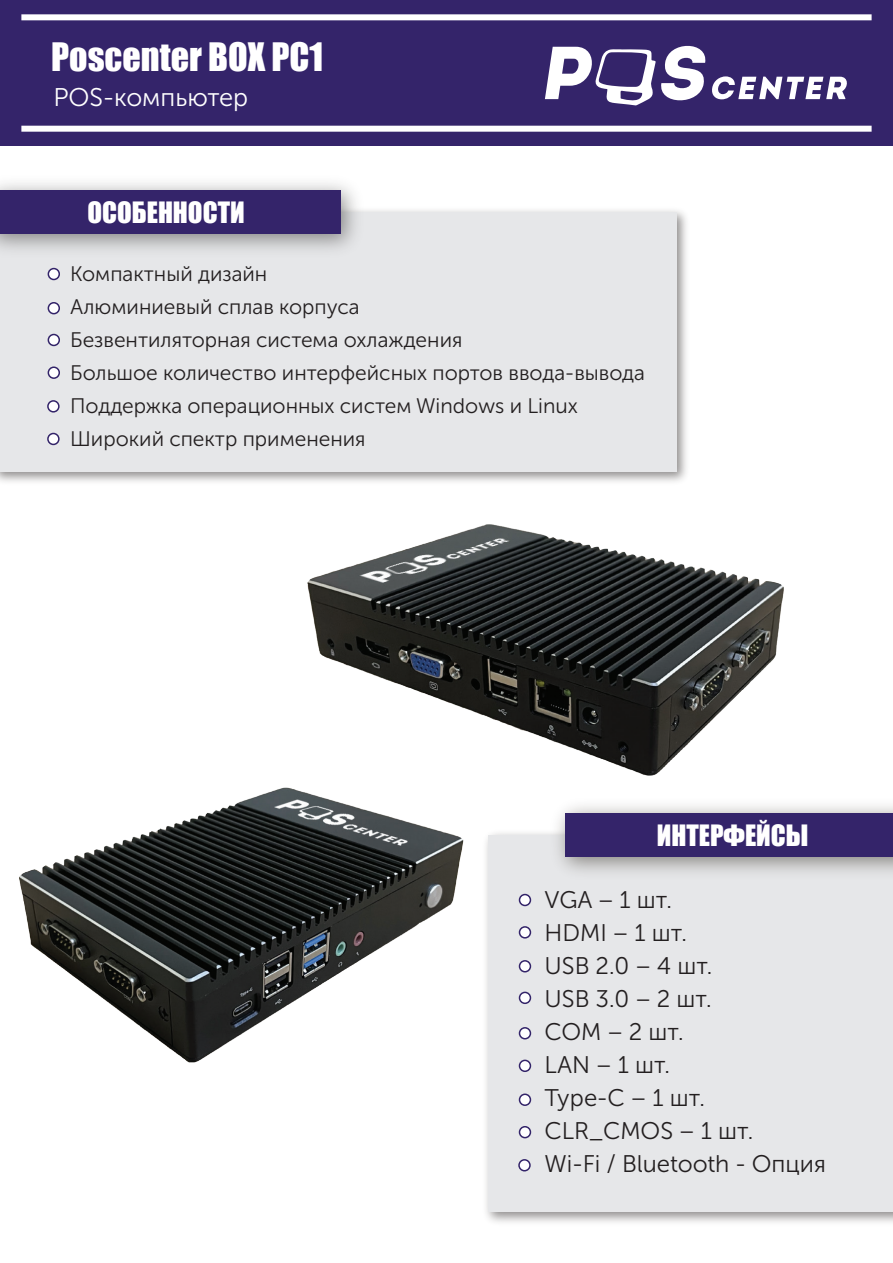
<style>
.page{position:relative;width:893px;height:1263px;background:#fff}
.page>*{position:absolute;margin:0;border:0;box-sizing:border-box;transform-origin:0 0}
.t1{font:36px "Impact";color:#fff}
.t2{font:27px "Impact";color:#fff}
.t3{font:25.5px "Museo Sans Cyrl 300";color:#fff}
.t4{font:24px/33px "Museo Sans Cyrl 300";color:#231f20}
.t5{font:21px/33px "Museo Sans Cyrl 300";color:#231f20}
</style>
<div class="page">
<img style="left:0;top:210px;width:687px;height:272px">
<div style="left:0;top:212px;width:676px;height:259px;background:#e6e7e9"></div>
<div style="left:0;top:0;width:893px;height:146px;background:#34246a"></div>
<div style="left:21px;top:126px;width:851px;height:6px;background:#fff"></div>
<div style="left:21px;top:14px;width:851px;height:6px;background:#fff"></div>
<svg style="left:545px;top:45px;width:302px;height:61px"></svg>
<div style="left:48px;top:269px;width:11px;height:10px;background:#fff;border-radius:50%"></div>
<div style="left:48px;top:268px;width:12px;height:12px;border:2px solid #332469;border-radius:50%"></div>
<div style="left:48px;top:303px;width:11px;height:11px;background:#fff;border-radius:50%"></div>
<div style="left:48px;top:302px;width:12px;height:12px;border:2px solid #332469;border-radius:50%"></div>
<div style="left:48px;top:334px;width:11px;height:11px;background:#fff;border-radius:50%"></div>
<div style="left:48px;top:334px;width:12px;height:12px;border:2px solid #332469;border-radius:50%"></div>
<div style="left:48px;top:367px;width:11px;height:11px;background:#fff;border-radius:50%"></div>
<div style="left:48px;top:366px;width:12px;height:13px;border:2px solid #332469;border-radius:50%"></div>
<div style="left:48px;top:401px;width:11px;height:11px;background:#fff;border-radius:50%"></div>
<div style="left:47px;top:400px;width:13px;height:13px;border:2px solid #332469;border-radius:50%"></div>
<img style="left:0;top:183px;width:371px;height:67px">
<div style="left:0;top:191px;width:341px;height:43px;background:#34246a"></div>
<div style="left:488px;top:835px;width:405px;height:376px;background:#e6e7e9"></div>
<div style="left:565px;top:813px;width:328px;height:44px;background:#34246a"></div>
<div style="left:519px;top:894px;width:11px;height:11px;background:#fff;border-radius:50%"></div>
<div style="left:519px;top:894px;width:12px;height:12px;border:2px solid #332469;border-radius:50%"></div>
<div style="left:519px;top:927px;width:11px;height:11px;background:#fff;border-radius:50%"></div>
<div style="left:519px;top:926px;width:12px;height:12px;border:2px solid #332469;border-radius:50%"></div>
<div style="left:519px;top:961px;width:11px;height:11px;background:#fff;border-radius:50%"></div>
<div style="left:519px;top:960px;width:12px;height:12px;border:2px solid #332469;border-radius:50%"></div>
<div style="left:519px;top:992px;width:11px;height:11px;background:#fff;border-radius:50%"></div>
<div style="left:519px;top:992px;width:12px;height:12px;border:2px solid #332469;border-radius:50%"></div>
<div style="left:519px;top:1028px;width:11px;height:11px;background:#fff;border-radius:50%"></div>
<div style="left:519px;top:1027px;width:12px;height:12px;border:2px solid #332469;border-radius:50%"></div>
<div style="left:519px;top:1060px;width:11px;height:11px;background:#fff;border-radius:50%"></div>
<div style="left:519px;top:1059px;width:12px;height:13px;border:2px solid #332469;border-radius:50%"></div>
<div style="left:519px;top:1094px;width:11px;height:11px;background:#fff;border-radius:50%"></div>
<div style="left:519px;top:1093px;width:12px;height:13px;border:2px solid #332469;border-radius:50%"></div>
<div style="left:519px;top:1127px;width:11px;height:10px;background:#fff;border-radius:50%"></div>
<div style="left:519px;top:1126px;width:12px;height:12px;border:2px solid #332469;border-radius:50%"></div>
<div style="left:519px;top:1160px;width:11px;height:11px;background:#fff;border-radius:50%"></div>
<div style="left:518px;top:1159px;width:13px;height:12px;border:2px solid #332469;border-radius:50%"></div>
<div style="left:48px;top:433px;width:11px;height:11px;background:#fff;border-radius:50%"></div>
<div style="left:47px;top:433px;width:13px;height:12px;border:2px solid #332469;border-radius:50%"></div>
<img style="left:19px;top:787px;width:472px;height:292px">
<img style="left:293px;top:524px;width:491px;height:269px">
<h1 class="t1" style="left:51px;top:29px;width:274px">Poscenter BOX PC1</h1>
<p class="t3" style="left:53px;top:84px;width:196px">POS-компьютер</p>
<p class="t2" style="left:87px;top:192px;width:159px">ОСОБЕННОСТИ</p>
<p class="t5" style="left:70px;top:257px;width:576px">Компактный дизайн<br>Алюминиевый сплав корпуса<br>Безвентиляторная система охлаждения<br>Большое количество интерфейсных портов ввода-вывода Поддержка операционных систем Windows и Linux Широкий спектр применения</p>
<p class="t2" style="left:657px;top:814px;width:153px">ИНТЕРФЕЙСЫ</p>
<p class="t4" style="left:545px;top:883px;width:283px">VGA – 1 шт.<br>HDMI – 1 шт.<br>USB 2.0 – 4 шт.<br>USB 3.0 – 2 шт.<br>COM – 2 шт.<br>LAN – 1 шт.<br>Type-C – 1 шт.<br>CLR_CMOS – 1 шт.<br>Wi-Fi / Bluetooth - Опция</p>
</div>
